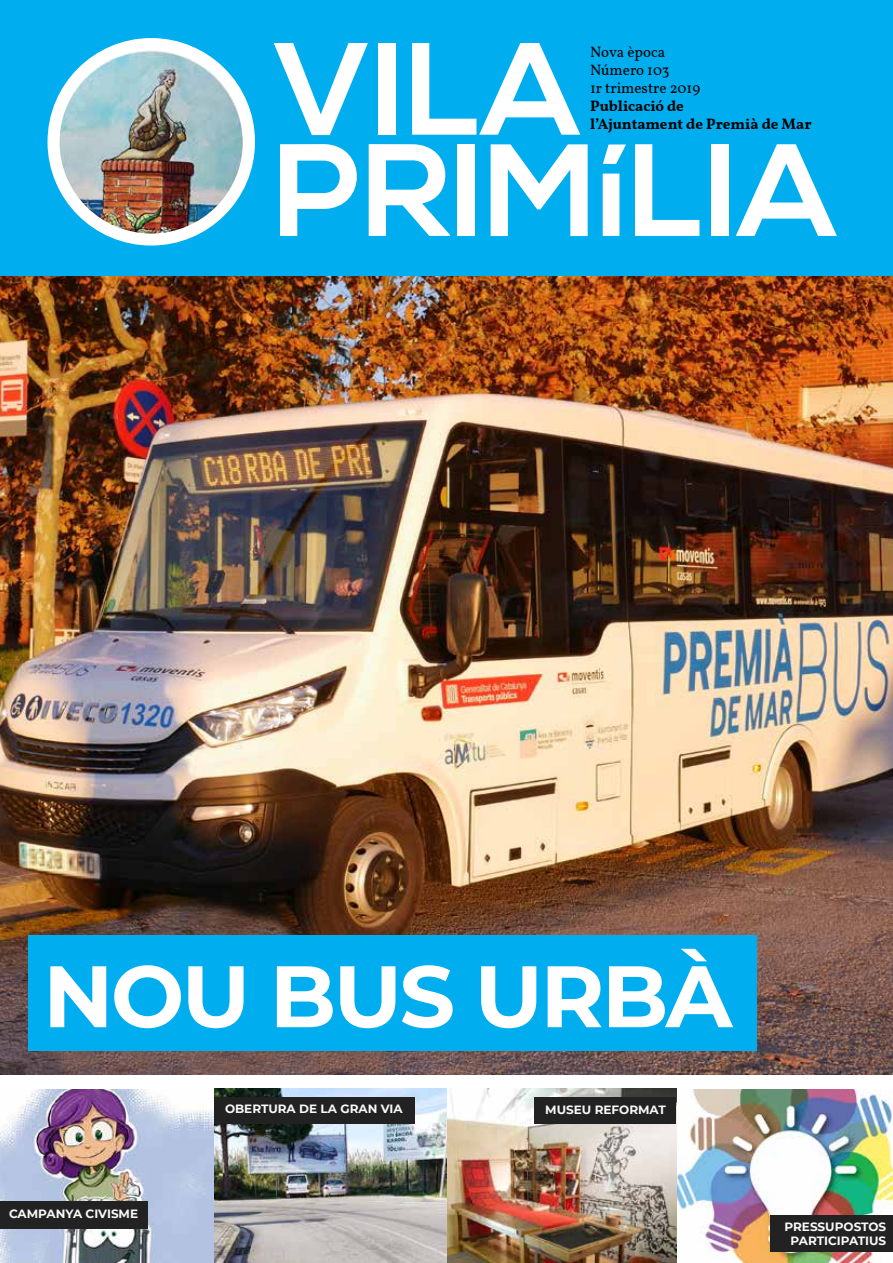
<style>
.page{position:relative;width:893px;height:1263px;background:#fff}
.page>*{position:absolute;margin:0;border:0;box-sizing:border-box;transform-origin:0 0}
.t1{font:700 130.95px/101.2px "Nexa";color:#fff}
.t2{font:700 87px "Montserrat";letter-spacing:-.03em;color:#fff}
.t3{font:700 15px/18px "Vollkorn";color:#000}
.t4{font:15px/18px "Vollkorn";color:#000}
.t5{font:700 12px/14.4px "Montserrat";color:#f8f8f9;text-align:center}
.t6{font:12px "Vollkorn";color:#fff}
</style>
<div class="page">
<img style="left:0;top:275px;width:893px;height:799px">
<div style="left:0;top:0;width:893px;height:275px;background:#00aeef"></div>
<img style="left:54px;top:44px;width:195px;height:196px;border-radius:98px">
<div style="left:48px;top:38px;width:207px;height:208px;border:12px solid #fff;border-radius:50%"></div>
<img style="left:0;top:1089px;width:214px;height:174px">
<img style="left:214px;top:1088px;width:679px;height:175px">
<div style="left:0;top:1201px;width:148px;height:27px;background:#222"></div>
<div style="left:214px;top:1097px;width:201px;height:27px;background:#222"></div>
<div style="left:770px;top:1215px;width:123px;height:36px;background:#222"></div>
<div style="left:28px;top:935px;width:728px;height:115px;background:#00aeef"></div>
<div style="left:534px;top:1097px;width:142px;height:27px;background:#222"></div>
<h1 class="t1" style="left:274px;top:44px;width:565px">VILA<br>PRIMíLIA</h1>
<p class="t4" style="left:590px;top:43px;width:112px">Nova època<br>Número 103<br>1r trimestre 2019</p>
<p class="t3" style="left:590px;top:97px;width:223px">Publicació de<br>l’Ajuntament de Premià de Mar</p>
<h2 class="t2" style="left:43px;top:933px;width:691px">NOU BUS URBÀ</h2>
<p class="t5" style="left:9px;top:1206px;width:131px">CAMPANYA CIVISME</p>
<p class="t5" style="left:225px;top:1101px;width:179px">OBERTURA DE LA GRAN VIA</p>
<p class="t5" style="left:545px;top:1102px;width:122px">MUSEU REFORMAT</p>
<p class="t5" style="left:784px;top:1218px;width:103px">PRESSUPOSTOS<br>PARTICIPATIUS</p>
<p class="t6" style="left:852px;top:1227px;width:6px">1</p>
</div>
